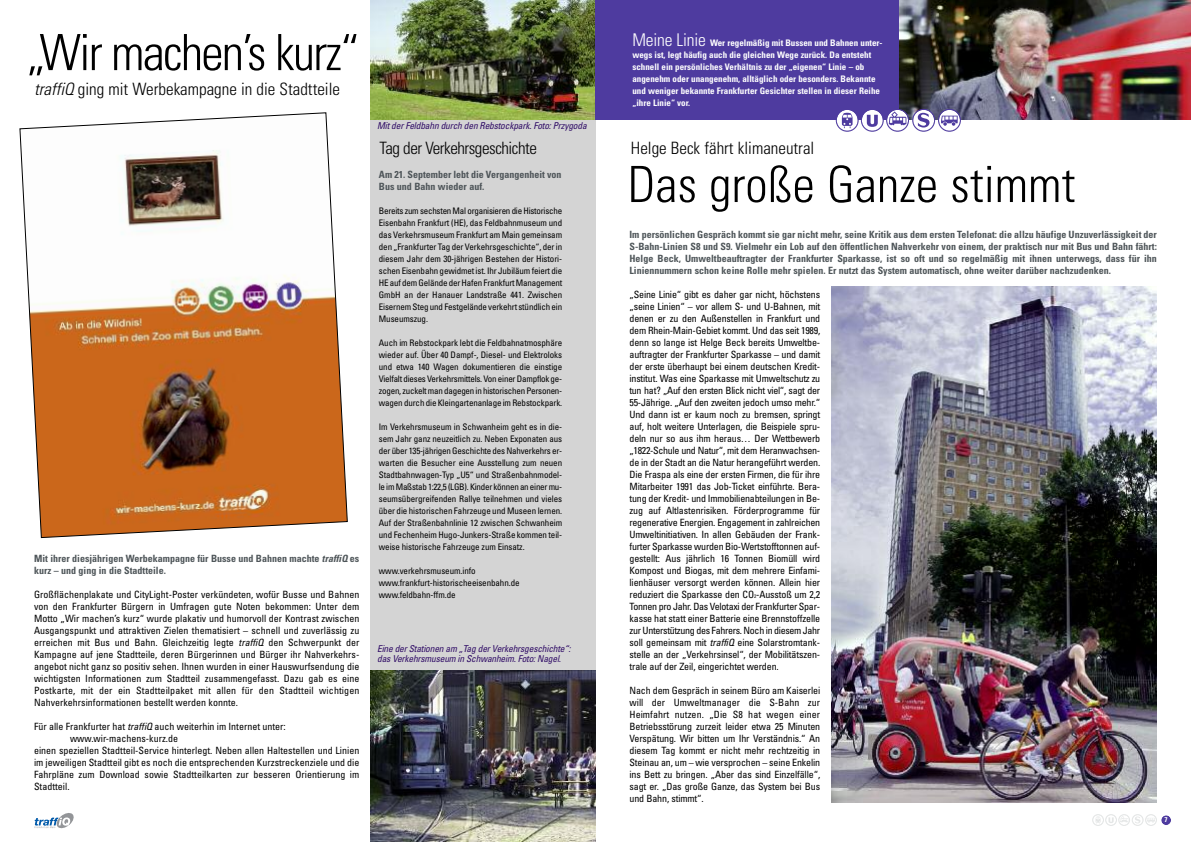
<style>
.page{position:relative;width:1191px;height:842px;background:#fff}
.page>*{position:absolute;margin:0;border:0;box-sizing:border-box;transform-origin:0 0}
.t1{font:300 condensed 50px "Univers LT";color:#000}
.t2{font:300 condensed 50px "Univers LT";letter-spacing:-.035em;color:#000}
.t3{font:300 condensed 17px "Univers LT";color:#000}
.t4{font:300 condensed 17px "Univers LT";letter-spacing:-.025em;color:#000}
.t5{font:condensed 10px/12px "Univers LT";color:#000;text-align:justify}
.t6{font:700 condensed 10px/12px "Univers LT";color:#4e5559}
.t7{font:italic condensed 9.5px/10px "Univers LT";letter-spacing:-.02em;color:#310e67}
.t8{font:condensed 9px/12px "Univers LT";letter-spacing:-.01em;color:#000;text-align:justify}
.t9{font:700 condensed 9px/12px "Univers LT";color:#fff}
.t10{font:700 condensed 7px "Univers LT";color:#fff}
.s1{font-style:italic}
.s2{font-weight:300;font-size:17.5px}
.s3{font-size:5px}
</style>
<div class="page">
<div style="left:371px;top:19px;width:225px;height:759px;background:#d4d4d4"></div>
<svg style="left:34px;top:813px;width:40px;height:15px"></svg>
<svg style="left:20px;top:112px;width:327px;height:426px"></svg>
<svg style="left:1092px;top:814px;width:79px;height:12px"></svg>
<img style="left:371px;top:670px;width:224px;height:172px">
<img style="left:371px;top:0;width:224px;height:120px">
<img style="left:898px;top:0;width:293px;height:120px">
<div style="left:595px;top:0;width:303px;height:120px;background:#4e3b9f"></div>
<img style="left:831px;top:286px;width:326px;height:516px">
<svg style="left:835px;top:109px;width:126px;height:23px"></svg>
<h1 class="t2" style="left:26px;top:34px;width:335px">„Wir machen’s kurz“</h1>
<h2 class="t3" style="left:34px;top:83px;width:307px"><span class="s1">traffiQ</span> ging mit Werbekampagne in die Stadtteile</h2>
<p class="t6" style="left:34px;top:553px;width:327px">Mit ihrer diesjährigen Werbekampagne für Busse und Bahnen machte <span class="s1">traffiQ</span> es kurz – und ging in die Stadtteile.</p>
<p class="t5" style="left:34px;top:589px;width:327px">Großflächenplakate und CityLight-Poster verkündeten, wofür Busse und Bahnen von den Frankfurter Bürgern in Umfragen gute Noten bekommen: Unter dem Motto „Wir machen’s kurz“ wurde plakativ und humorvoll der Kontrast zwischen Ausgangspunkt und attraktiven Zielen thematisiert – schnell und zuverlässig zu erreichen mit Bus und Bahn. Gleichzeitig legte <span class="s1">traffiQ</span> den Schwerpunkt der Kampagne auf jene Stadtteile, deren Bürgerinnen und Bürger ihr Nahverkehrs&shy;angebot nicht ganz so positiv sehen. Ihnen wurden in einer Hauswurfsendung die wichtigsten Informationen zum Stadtteil zusammengefasst. Dazu gab es eine Postkarte, mit der ein Stadtteilpaket mit allen für den Stadtteil wichtigen Nahverkehrsinformationen bestellt werden konnte.</p>
<p class="t5" style="left:34px;top:721px;width:253px">Für alle Frankfurter hat <span class="s1">traffiQ</span> auch weiterhin im Internet unter:</p>
<p class="t5" style="left:70px;top:733px;width:110px">www.wir-machens-kurz.de</p>
<p class="t5" style="left:34px;top:745px;width:327px">einen speziellen Stadtteil-Service hinterlegt. Neben allen Haltestellen und Linien</p>
<p class="t5" style="left:34px;top:757px;width:327px">im jeweiligen Stadtteil gibt es noch die entsprechenden Kurzstreckenziele und die</p>
<p class="t5" style="left:34px;top:769px;width:327px">Fahrpläne zum Download sowie Stadtteilkarten zur besseren Orientierung im</p>
<p class="t5" style="left:34px;top:781px;width:37px">Stadtteil.</p>
<p class="t7" style="left:377px;top:121px;width:211px">Mit der Feldbahn durch den Rebstockpark. Foto: Przygoda</p>
<h2 class="t4" style="left:379px;top:142px;width:159px">Tag der Verkehrsgeschichte</h2>
<p class="t6" style="left:379px;top:169px;width:184px">Am 21. September lebt die Vergangenheit von<br>Bus und Bahn wieder auf.</p>
<p class="t8" style="left:379px;top:206px;width:185px">Bereits zum sechsten Mal organisieren die Historische Eisenbahn Frankfurt (HE), das Feldbahnmuseum und das Verkehrsmuseum Frankfurt am Main gemeinsam den „Frankfurter Tag der Verkehrsgeschichte“, der in diesem Jahr dem 30-jährigen Bestehen der Histori&shy;schen Eisenbahn gewidmet ist. Ihr Jubiläum feiert die HE auf dem Gelände der Hafen Frankfurt Management GmbH an der Hanauer Landstraße 441. Zwischen Eisernem Steg und Festgelände verkehrt stündlich ein Museumszug.</p>
<p class="t8" style="left:379px;top:338px;width:185px">Auch im Rebstockpark lebt die Feldbahnatmosphäre wieder auf. Über 40 Dampf-, Diesel- und Elektroloks und etwa 140 Wagen dokumentieren die einstige Vielfalt dieses Verkehrsmittels. Von einer Dampflok ge&shy;zogen, zuckelt man dagegen in historischen Personen&shy;wagen durch die Kleingartenanlage im Rebstockpark.</p>
<p class="t8" style="left:379px;top:422px;width:185px">Im Verkehrsmuseum in Schwanheim geht es in die&shy;sem Jahr ganz neuzeitlich zu. Neben Exponaten aus der über 135-jährigen Geschichte des Nahverkehrs er&shy;warten die Besucher eine Ausstellung zum neuen Stadtbahnwagen-Typ „U5“ und Straßenbahnmodel&shy;le im Maßstab 1:22,5 (LGB). Kinder können an einer mu&shy;seumsübergreifenden Rallye teilnehmen und vieles über die historischen Fahrzeuge und Museen lernen.<br>Auf der Straßenbahnlinie 12 zwischen Schwanheim und Fechenheim Hugo-Junkers-Straße kommen teil&shy;weise historische Fahrzeuge zum Einsatz.</p>
<p class="t8" style="left:379px;top:566px;width:142px;text-align:left">www.verkehrsmuseum.info www.frankfurt-historischeeisenbahn.de www.feldbahn-ffm.de</p>
<p class="t7" style="left:377px;top:644px;width:195px">Eine der Stationen am „Tag der Verkehrsgeschichte“: das Verkehrsmuseum in Schwanheim. Foto: Nagel.</p>
<p class="t9" style="left:632px;top:38px;width:252px"><span class="s2">Meine Linie</span> Wer regelmäßig mit Bussen und Bahnen unter&shy;wegs ist, legt häufig auch die gleichen Wege zurück. Da entsteht schnell ein persönliches Verhältnis zu der „eigenen“ Linie – ob angenehm oder unangenehm, alltäglich oder besonders. Bekannte und weniger bekannte Frankfurter Gesichter stellen in dieser Reihe „ihre Linie“ vor.</p>
<h2 class="t3" style="left:631px;top:142px;width:185px">Helge Beck fährt klimaneutral</h2>
<h1 class="t1" style="left:627px;top:166px;width:449px">Das große Ganze stimmt</h1>
<p class="t6" style="left:629px;top:229px;width:529px;text-align:justify">Im persönlichen Gespräch kommt sie gar nicht mehr, seine Kritik aus dem ersten Telefonat: die allzu häufige Unzuverlässigkeit der S-Bahn-Linien S8 und S9. Vielmehr ein Lob auf den öffentlichen Nahverkehr von einem, der praktisch nur mit Bus und Bahn fährt:<br>Helge Beck, Umweltbeauftragter der Frankfurter Sparkasse, ist so oft und so regelmäßig mit ihnen unterwegs, dass für ihn Liniennummern schon keine Rolle mehr spielen. Er nutzt das System automatisch, ohne weiter darüber nachzudenken.</p>
<p class="t5" style="left:629px;top:289px;width:192px">„Seine Linie“ gibt es daher gar nicht, höchstens „seine Linien“ – vor allem S- und U-Bahnen, mit denen er zu den Außenstellen in Frankfurt und dem Rhein-Main-Gebiet kommt. Und das seit 1989, denn so lange ist Helge Beck bereits Umweltbe&shy;auftragter der Frankfurter Sparkasse – und damit der erste überhaupt bei einem deutschen Kredit&shy;institut. Was eine Sparkasse mit Umweltschutz zu tun hat? „Auf den ersten Blick nicht viel“, sagt der 55-Jährige. „Auf den zweiten jedoch umso mehr.“ Und dann ist er kaum noch zu bremsen, springt auf, holt weitere Unterlagen, die Beispiele spru&shy;deln nur so aus ihm heraus… Der Wettbewerb „1822-Schule und Natur“, mit dem Heranwachsen - de in der Stadt an die Natur herangeführt werden.<br>Die Fraspa als eine der ersten Firmen, die für ihre Mitarbeiter 1991 das Job-Ticket einführte. Bera&shy;tung der Kredit- und Immobilienabteilungen in Be&shy;zug auf Altlastenrisiken. Förderprogramme für regenerative Energien. Engagement in zahlreichen Umweltinitiativen. In allen Gebäuden der Frank&shy;furter Sparkasse wurden Bio-Wertstofftonnen auf&shy;gestellt: Aus jährlich 16 Tonnen Biomüll wird Kompost und Biogas, mit dem mehrere Einfami&shy;lienhäuser versorgt werden können. Allein hier reduziert die Sparkasse den CO<span class="s3">2</span>-Ausstoß um 2,2<br>Tonnen pro Jahr. Das Velotaxi der Frankfurter Spar - kasse hat statt einer Batterie eine Brennstoffzelle zur Unterstützung des Fahrers. Noch in diesem Jahr soll gemeinsam mit <span class="s1">traffiQ</span> eine Solarstromtank&shy;stelle an der „Verkehrsinsel“, der Mobilitätszen&shy;trale auf der Zeil, eingerichtet werden.</p>
<p class="t5" style="left:629px;top:685px;width:192px">Nach dem Gespräch in seinem Büro am Kaiserlei will der Umweltmanager die S-Bahn zur Heimfahrt nutzen. „Die S8 hat wegen einer Betriebsstörung zurzeit leider etwa 25 Minuten Verspätung. Wir bitten um Ihr Verständnis.“ An diesem Tag kommt er nicht mehr rechtzeitig in Steinau an, um – wie versprochen – seine Enkelin ins Bett zu bringen. „Aber das sind Einzelfälle“, sagt er. „Das große Ganze, das System bei Bus und Bahn, stimmt“.</p>
<p class="t10" style="left:1164px;top:817px;width:5px">7</p>
</div>
